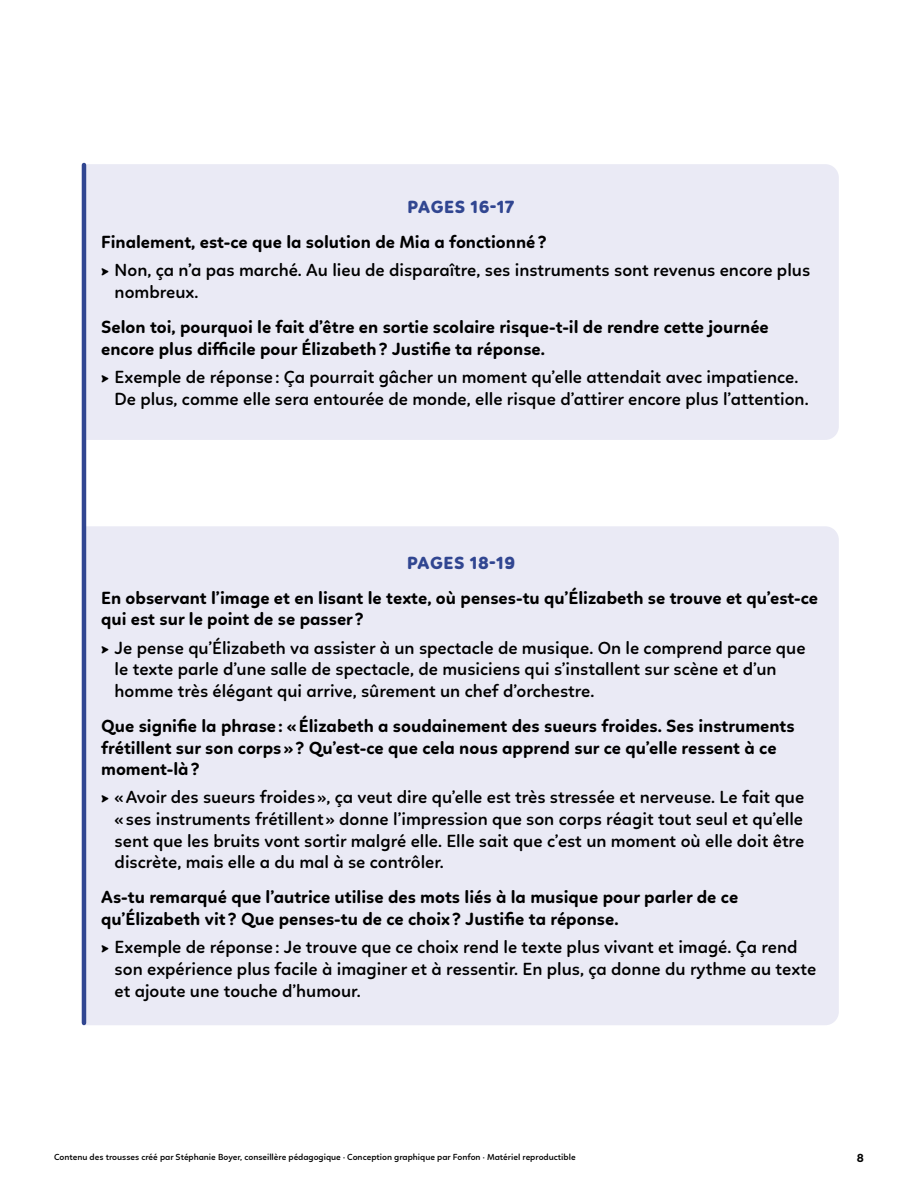
<style>
.page{position:relative;width:918px;height:1188px;background:#fff}
.page>*{position:absolute;margin:0;border:0;box-sizing:border-box;transform-origin:0 0}
.t1{font:600 18px/21.6px "Linotte";color:#000}
.t2{font:700 18px/21.6px "Linotte";color:#000}
.t3{font:800 18px "Linotte";letter-spacing:.025em;color:#314691}
.t4{font:700 12px "Linotte";color:#000}
.t5{font:600 9px "Linotte";color:#000}
</style>
<div class="page">
<div style="left:83px;top:526px;width:756px;height:499px;background:#eaeaf5"></div>
<div style="left:83px;top:164px;width:756px;height:276px;background:#eaeaf5"></div>
<hr style="left:82px;top:165px;width:4px;height:858px;background:#314691">
<p class="t3" style="left:408px;top:196px;width:108px">PAGES 16-17</p>
<p class="t2" style="left:101px;top:231px;width:447px">Finalement, est-ce que la solution de Mia a fonctionné?</p>
<p class="t1" style="left:115px;top:259px;width:697px;text-indent:-14px">► Non, ça n’a pas marché. Au lieu de disparaître, ses instruments sont revenus encore plus nombreux.</p>
<p class="t2" style="left:101px;top:316px;width:669px">Selon toi, pourquoi le fait d’être en sortie scolaire risque-t-il de rendre cette journée encore plus difficile pour Élizabeth? Justifie ta réponse.</p>
<p class="t1" style="left:115px;top:366px;width:695px;text-indent:-14px">► Exemple de réponse: Ça pourrait gâcher un moment qu’elle attendait avec impatience.<br>De plus, comme elle sera entourée de monde, elle risque d’attirer encore plus l’attention.</p>
<p class="t3" style="left:407px;top:552px;width:110px">PAGES 18-19</p>
<p class="t2" style="left:101px;top:587px;width:718px">En observant l’image et en lisant le texte, où penses-tu qu’Élizabeth se trouve et qu’est-ce qui est sur le point de se passer?</p>
<p class="t1" style="left:115px;top:637px;width:692px;text-indent:-14px">► Je pense qu’Élizabeth va assister à un spectacle de musique. On le comprend parce que le texte parle d’une salle de spectacle, de musiciens qui s’installent sur scène et d’un homme très élégant qui arrive, sûrement un chef d’orchestre.</p>
<p class="t2" style="left:101px;top:715px;width:695px">Que signifie la phrase: «Élizabeth a soudainement des sueurs froides. Ses instruments frétillent sur son corps»? Qu’est-ce que cela nous apprend sur ce qu’elle ressent à ce moment-là?</p>
<p class="t1" style="left:115px;top:786px;width:691px;text-align:justify;text-indent:-14px">► «Avoir des sueurs froides », ça veut dire qu’elle est très stressée et nerveuse. Le fait que « ses instruments frétillent » donne l’impression que son corps réagit tout seul et qu’elle sent que les bruits vont sortir malgré elle. Elle sait que c’est un moment où elle doit être discrète, mais elle a du mal à se contrôler.</p>
<p class="t2" style="left:101px;top:886px;width:639px">As-tu remarqué que l’autrice utilise des mots liés à la musique pour parler de ce qu’Élizabeth vit ? Que penses-tu de ce choix ? Justifie ta réponse.</p>
<p class="t1" style="left:115px;top:936px;width:703px;text-indent:-14px">► Exemple de réponse: Je trouve que ce choix rend le texte plus vivant et imagé. Ça rend son expérience plus facile à imaginer et à ressentir. En plus, ça donne du rythme au texte et ajoute une touche d’humour.</p>
<p class="t5" style="left:54px;top:1152px;width:523px">Contenu des trousses créé par Stéphanie Boyer, conseillère pédagogique · Conception graphique par Fonfon · Matériel reproductible</p>
<p class="t4" style="left:857px;top:1151px;width:9px">8</p>
</div>
